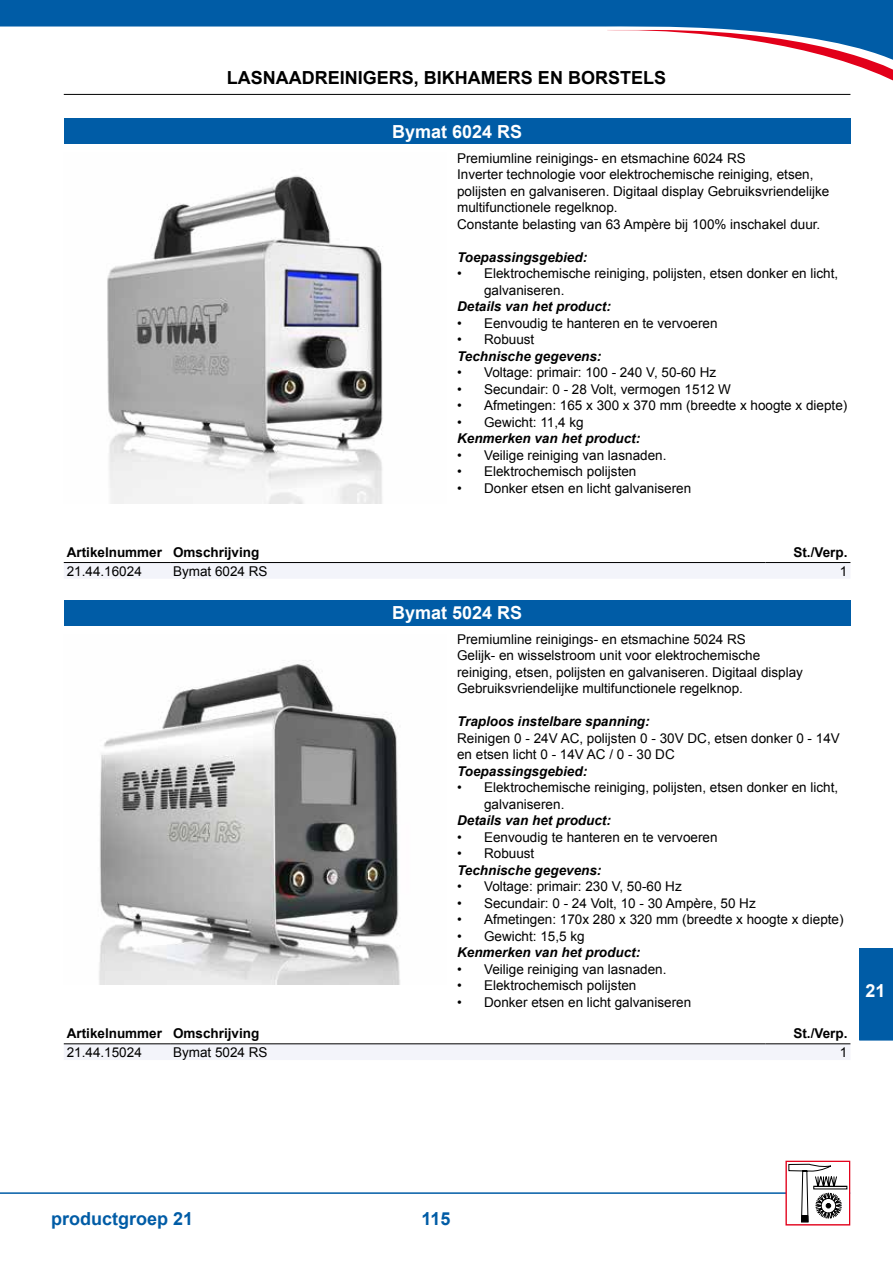
<style>
.page{position:relative;width:893px;height:1263px;background:#fff}
.page>*{position:absolute;margin:0;border:0;box-sizing:border-box;transform-origin:0 0}
.t1{font:700 18px "Arial";color:#000}
.t2{font:700 18px "Arial";color:#fff}
.t3{font:700 18px "Arial";color:#005ca6}
.t4{font:13.5px/16.5px "Arial";color:#000}
.t5{font:italic 700 13.5px "Arial";color:#000}
.t6{font:700 13.5px "Arial";color:#000}
</style>
<div class="page">
<hr style="left:64px;top:94px;width:786px;height:1px;background:#000">
<div style="left:859px;top:948px;width:34px;height:92px;background:#005ca6"></div>
<hr style="left:0;top:1192px;width:850px;height:2px;background:#005ca6">
<svg style="left:792px;top:1163px;width:56px;height:60px"></svg>
<svg style="left:788px;top:1164px;width:59px;height:58px"></svg>
<div style="left:786px;top:1161px;width:64px;height:64px;border:1px solid #e2001a"></div>
<svg style="left:0;top:0;width:893px;height:30px;background:#176aae"></svg>
<svg style="left:607px;top:30px;width:286px;height:51px"></svg>
<div style="left:64px;top:119px;width:786px;height:25px;background:#005ca6"></div>
<img style="left:107px;top:175px;width:276px;height:328px">
<div style="left:64px;top:563px;width:786px;height:15px;background:#f3f4fa"></div>
<hr style="left:64px;top:562px;width:106px;height:1px;background:#000">
<hr style="left:170px;top:562px;width:595px;height:1px;background:#000">
<hr style="left:765px;top:562px;width:85px;height:1px;background:#000">
<div style="left:64px;top:600px;width:786px;height:25px;background:#005ca6"></div>
<img style="left:99px;top:660px;width:301px;height:324px">
<div style="left:64px;top:1044px;width:786px;height:16px;background:#f3f4fa"></div>
<hr style="left:64px;top:1043px;width:106px;height:1px;background:#000">
<hr style="left:170px;top:1043px;width:595px;height:1px;background:#000">
<hr style="left:765px;top:1043px;width:85px;height:1px;background:#000">
<h1 class="t1" style="left:227px;top:66px;width:441px">Lasnaadreinigers, bikhamers en borstels</h1>
<h1 class="t2" style="left:392px;top:119px;width:118px">Bymat 6024 RS</h1>
<p class="t4" style="left:457px;top:150px;width:374px">Premiumline reinigings- en etsmachine 6024 RS<br>Inverter technologie voor elektrochemische reiniging, etsen, polijsten en galvaniseren. Digitaal display Gebruiksvriendelijke multifunctionele regelknop.<br>Constante belasting van 63 Ampère bij 100% inschakel duur.</p>
<p class="t5" style="left:457px;top:248px;width:132px">Toepassingsgebied:</p>
<p class="t4" style="left:484px;top:265px;width:356px;text-indent:-27px">• Elektrochemische reiniging, polijsten, etsen donker en licht, galvaniseren.</p>
<p class="t5" style="left:457px;top:297px;width:155px">Details van het product:</p>
<p class="t4" style="left:457px;top:315px;width:262px">• Eenvoudig te hanteren en te vervoeren</p>
<p class="t4" style="left:457px;top:331px;width:79px">• Robuust</p>
<p class="t5" style="left:457px;top:347px;width:146px">Technische gegevens:</p>
<p class="t4" style="left:457px;top:364px;width:261px">• Voltage: primair: 100 - 240 V, 50-60 Hz</p>
<p class="t4" style="left:457px;top:381px;width:275px">• Secundair: 0 - 28 Volt, vermogen 1512 W</p>
<p class="t4" style="left:457px;top:397px;width:392px">• Afmetingen: 165 x 300 x 370 mm (breedte x hoogte x diepte)</p>
<p class="t4" style="left:457px;top:414px;width:128px">• Gewicht: 11,4 kg</p>
<p class="t5" style="left:457px;top:429px;width:185px">Kenmerken van het product:</p>
<p class="t4" style="left:457px;top:447px;width:211px">• Veilige reiniging van lasnaden.</p>
<p class="t4" style="left:457px;top:463px;width:181px">• Elektrochemisch polijsten</p>
<p class="t4" style="left:457px;top:480px;width:236px">• Donker etsen en licht galvaniseren</p>
<p class="t6" style="left:67px;top:543px;width:194px">Artikelnummer Omschrijving</p>
<p class="t6" style="left:793px;top:543px;width:56px">St./Verp.</p>
<p class="t4" style="left:67px;top:563px;width:77px">21.44.16024</p>
<p class="t4" style="left:173px;top:563px;width:96px">Bymat 6024 RS</p>
<p class="t4" style="left:840px;top:563px;width:9px">1</p>
<h1 class="t2" style="left:392px;top:601px;width:118px">Bymat 5024 RS</h1>
<p class="t4" style="left:457px;top:631px;width:347px">Premiumline reinigings- en etsmachine 5024 RS<br>Gelijk- en wisselstroom unit voor elektrochemische reiniging, etsen, polijsten en galvaniseren. Digitaal display Gebruiksvriendelijke multifunctionele regelknop.</p>
<p class="t5" style="left:457px;top:713px;width:194px">Traploos instelbare spanning:</p>
<p class="t4" style="left:457px;top:730px;width:384px">Reinigen 0 - 24V AC, polijsten 0 - 30V DC, etsen donker 0 - 14V en etsen licht 0 - 14V AC / 0 - 30 DC</p>
<p class="t5" style="left:457px;top:762px;width:132px">Toepassingsgebied:</p>
<p class="t4" style="left:484px;top:779px;width:356px;text-indent:-27px">• Elektrochemische reiniging, polijsten, etsen donker en licht, galvaniseren.</p>
<p class="t5" style="left:457px;top:812px;width:155px">Details van het product:</p>
<p class="t4" style="left:457px;top:829px;width:262px">• Eenvoudig te hanteren en te vervoeren</p>
<p class="t4" style="left:457px;top:845px;width:79px">• Robuust</p>
<p class="t5" style="left:457px;top:861px;width:146px">Technische gegevens:</p>
<p class="t4" style="left:457px;top:878px;width:226px">• Voltage: primair: 230 V, 50-60 Hz</p>
<p class="t4" style="left:457px;top:895px;width:300px">• Secundair: 0 - 24 Volt, 10 - 30 Ampère, 50 Hz</p>
<p class="t4" style="left:457px;top:911px;width:388px">• Afmetingen: 170x 280 x 320 mm (breedte x hoogte x diepte)</p>
<p class="t4" style="left:457px;top:928px;width:129px">• Gewicht: 15,5 kg</p>
<p class="t5" style="left:457px;top:944px;width:185px">Kenmerken van het product:</p>
<p class="t4" style="left:457px;top:961px;width:211px">• Veilige reiniging van lasnaden.</p>
<p class="t4" style="left:457px;top:977px;width:181px">• Elektrochemisch polijsten</p>
<p class="t4" style="left:457px;top:994px;width:236px">• Donker etsen en licht galvaniseren</p>
<p class="t6" style="left:67px;top:1024px;width:194px">Artikelnummer Omschrijving</p>
<p class="t6" style="left:793px;top:1024px;width:56px">St./Verp.</p>
<p class="t4" style="left:67px;top:1044px;width:77px">21.44.15024</p>
<p class="t4" style="left:173px;top:1044px;width:96px">Bymat 5024 RS</p>
<p class="t4" style="left:840px;top:1044px;width:9px">1</p>
<h1 class="t2" style="left:866px;top:978px;width:22px">21</h1>
<h1 class="t3" style="left:51px;top:1206px;width:144px">productgroep 21</h1>
<h1 class="t3" style="left:421px;top:1207px;width:31px">115</h1>
</div>
